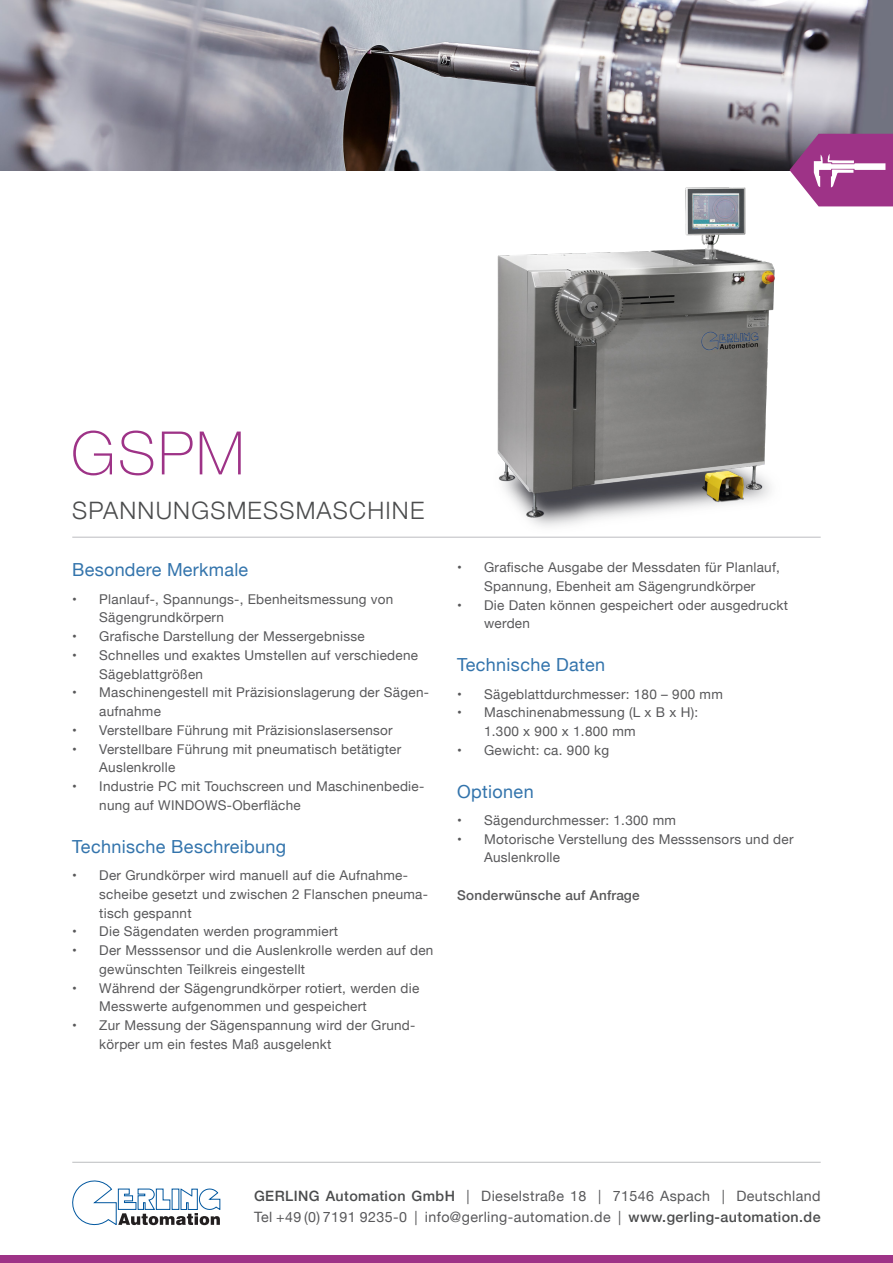
<style>
.page{position:relative;width:893px;height:1263px;background:#fff}
.page>*{position:absolute;margin:0;border:0;box-sizing:border-box;transform-origin:0 0}
.Headline_Maschinenname{font:100 60px "Helvetica Neue";color:#9e3387}
.Headline_Bezeichnung{font:300 24px "Helvetica Neue";letter-spacing:.05em;color:#4b4c4d}
.Subheadline{font:18px "Helvetica Neue";letter-spacing:.02em;color:#3374ac}
.t1{font:14.25px/21px "Helvetica Neue";letter-spacing:.03em;color:#58585a}
.t2{font:13.5px/18.8px "Helvetica Neue";letter-spacing:.02em;color:#58585a}
.Fliesstext_Bulletpoints{font:500 13.5px "Helvetica Neue";letter-spacing:.02em;color:#58585a}
.s1{font-weight:500;color:#4b4c4d}
</style>
<div class="page">
<img style="left:462px;top:170px;width:327px;height:357px">
<hr style="left:72px;top:1162px;width:749px;height:1px;background:#bcbdc0">
<svg style="left:72px;top:1180px;width:148px;height:45px"></svg>
<div style="left:0;top:1255px;width:893px;height:8px;background:#9e3387"></div>
<hr style="left:72px;top:537px;width:749px;height:1px;background:#bcbdc0">
<img style="left:0;top:0;width:893px;height:170px">
<svg style="left:789px;top:134px;width:104px;height:72px;background:#aa5999"></svg>
<p class="Headline_Maschinenname" style="left:71px;top:408px;width:175px">GSPM</p>
<p class="Headline_Bezeichnung" style="left:72px;top:491px;width:353px">SPANNUNGSMESSMASCHINE</p>
<p class="Subheadline" style="left:72px;top:557px;width:177px">Besondere Merkmale</p>
<p class="t2" style="left:99px;top:590px;width:296px;text-indent:-27px">• Planlauf-, Spannungs-, Ebenheitsmessung von<br>Sägengrundkörpern</p>
<p class="t2" style="left:72px;top:628px;width:294px">• Grafische Darstellung der Messergebnisse</p>
<p class="t2" style="left:99px;top:647px;width:320px;text-indent:-27px">• Schnelles und exaktes Umstellen auf verschiedene<br>Sägeblattgrößen</p>
<p class="t2" style="left:99px;top:684px;width:331px;text-indent:-27px">• Maschinengestell mit Präzisionslagerung der Sägen&shy;aufnahme</p>
<p class="t2" style="left:72px;top:722px;width:322px">• Verstellbare Führung mit Präzisionslasersensor</p>
<p class="t2" style="left:99px;top:740px;width:304px;text-indent:-27px">• Verstellbare Führung mit pneumatisch betätigter<br>Auslenkrolle</p>
<p class="t2" style="left:99px;top:778px;width:327px;text-indent:-27px">• Industrie PC mit Touchscreen und Maschinenbedie&shy;nung auf WINDOWS-Oberfläche</p>
<p class="Subheadline" style="left:72px;top:833px;width:215px">Technische Beschreibung</p>
<p class="t2" style="left:99px;top:867px;width:330px;text-indent:-27px">• Der Grundkörper wird manuell auf die Aufnahme&shy;scheibe gesetzt und zwischen 2 Flanschen pneuma&shy;tisch gespannt</p>
<p class="t2" style="left:72px;top:923px;width:267px">• Die Sägendaten werden programmiert</p>
<p class="t2" style="left:99px;top:942px;width:336px;text-indent:-27px">• Der Messsensor und die Auslenkrolle werden auf den gewünschten Teilkreis eingestellt</p>
<p class="t2" style="left:99px;top:979px;width:321px;text-indent:-27px">• Während der Sägengrundkörper rotiert, werden die<br>Messwerte aufgenommen und gespeichert</p>
<p class="t2" style="left:99px;top:1017px;width:318px;text-indent:-27px">• Zur Messung der Sägenspannung wird der Grund&shy;körper um ein festes Maß ausgelenkt</p>
<p class="t2" style="left:457px;top:559px;width:324px;text-align:center">• Grafische Ausgabe der Messdaten für Planlauf,<br>Spannung, Ebenheit am Sägengrundkörper</p>
<p class="t2" style="left:484px;top:596px;width:305px;text-indent:-27px">• Die Daten können gespeichert oder ausgedruckt werden</p>
<p class="Subheadline" style="left:457px;top:652px;width:150px">Technische Daten</p>
<p class="t2" style="left:457px;top:685px;width:267px">• Sägeblattdurchmesser: 180 – 900 mm</p>
<p class="t2" style="left:484px;top:704px;width:216px;text-indent:-27px">• Maschinenabmessung (L x B x H):<br>1.300 x 900 x 1.800 mm</p>
<p class="t2" style="left:457px;top:741px;width:154px">• Gewicht: ca. 900 kg</p>
<p class="Subheadline" style="left:457px;top:778px;width:78px">Optionen</p>
<p class="t2" style="left:457px;top:811px;width:220px">• Sägendurchmesser: 1.300 mm</p>
<p class="t2" style="left:484px;top:830px;width:311px;text-indent:-27px">• Motorische Verstellung des Messsensors und der<br>Auslenkrolle</p>
<p class="Fliesstext_Bulletpoints" style="left:457px;top:884px;width:184px">Sonderwünsche auf Anfrage</p>
<p class="t1" style="left:254px;top:1186px;width:568px"><span class="s1">GERLING Automation GmbH</span> | Dieselstraße 18 | 71546 Aspach | Deutschland<br>Tel +49 (0) 7191 9235-0 | info@gerling-automation.de | <span class="s1">www.gerling-automation.de</span></p>
</div>
